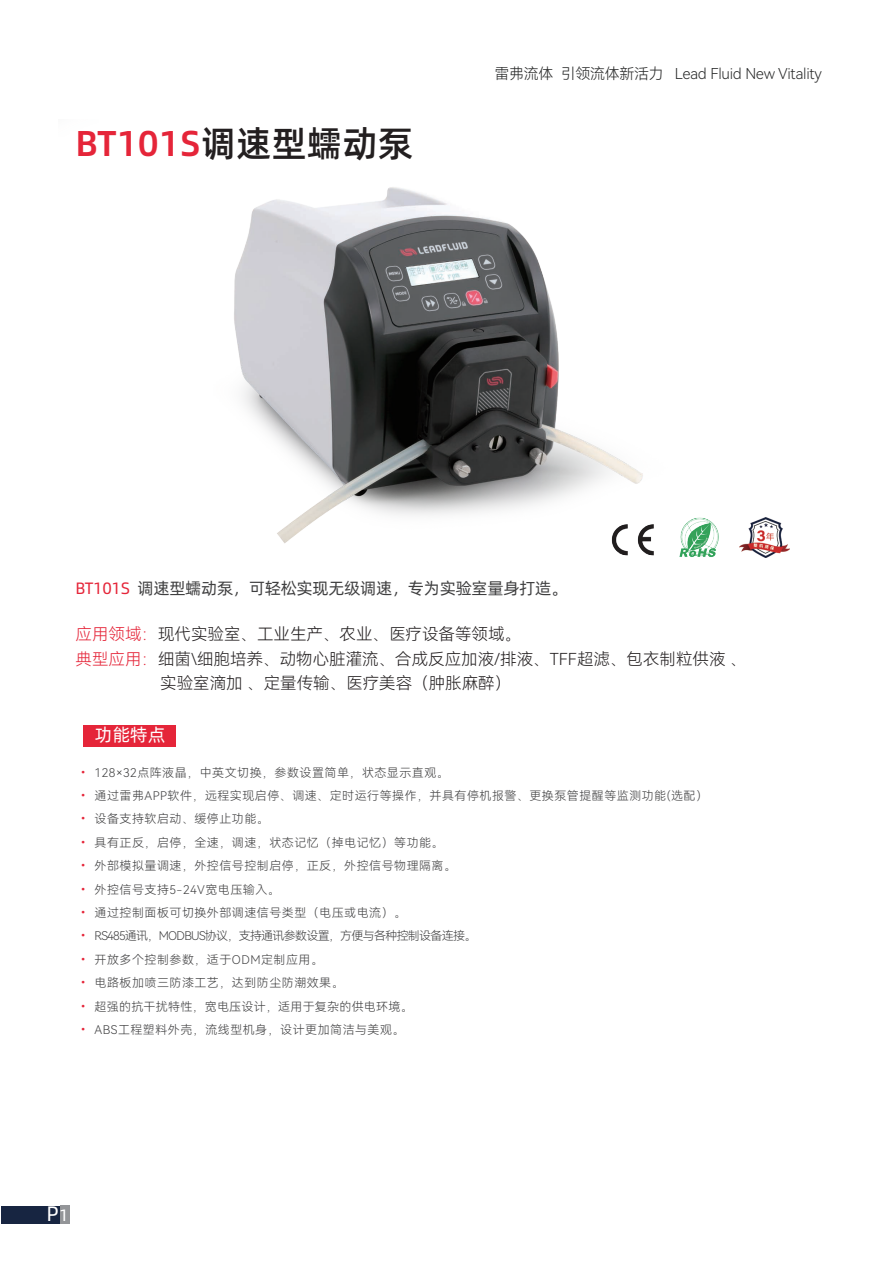
<style>
.page{position:relative;width:893px;height:1263px;background:#fff}
.page>*{position:absolute;margin:0;border:0;box-sizing:border-box;transform-origin:0 0}
.t1{font:36px "Alibaba Pu Hui Ti M";color:#e52539}
.t2{font:21px "Alibaba Pu Hui Ti R";color:#fff}
.t3{font:18px "Alibaba Pu Hui Ti R";color:#fff}
.t4{font:16.5px "Harmony OS Sans SC Light";color:#231f20}
.t5{font:16.5px "Alibaba Pu Hui Ti R";letter-spacing:-.02em;color:#3f3f40}
.t6{font:15px "Harmony OS Sans SC Light";letter-spacing:-.02em;color:#262727}
.t7{font:12px "Harmony OS Sans SC Light";letter-spacing:.04em;color:#3f3f40}
.t8{font:12px "Harmony OS Sans SC Light";letter-spacing:-.06em;color:#3f3f40}
.t9{font:12px "Harmony OS Sans SC Light";letter-spacing:.02em;color:#3f3f40}
.s1{color:#231f20}
.s2{color:#e52539}
.s3{font-size:13.5px;color:#e52539}
.s4{color:#262727}
.s5{font-size:16.5px}
</style>
<div class="page">
<div style="left:84px;top:725px;width:92px;height:21px;background:#e52539"></div>
<div style="left:2px;top:1206px;width:68px;height:18px;background:#172541"></div>
<div style="left:60px;top:1206px;width:10px;height:18px;background:#939598"></div>
<img style="left:234px;top:187px;width:506px;height:361px">
<img style="left:602px;top:509px;width:124px;height:48px">
<img style="left:740px;top:517px;width:50px;height:41px">
<h1 class="t1" style="left:76px;top:116px;width:339px">BT101S<span class="s1">调速型蠕动泵</span></h1>
<p class="t6" style="left:494px;top:63px;width:329px">雷弗流体 引领流体新活力 Lead Fluid New Vitality</p>
<h3 class="t5" style="left:76px;top:576px;width:493px"><span class="s2">BT101S</span> 调速型蠕动泵，可轻松实现无级调速，专为实验室量身打造。</h3>
<h3 class="t4" style="left:76px;top:623px;width:447px"><span class="s2">应用领域：</span>现代实验室、工业生产、农业、医疗设备等领域。</h3>
<h3 class="t4" style="left:76px;top:647px;width:672px"><span class="s2">典型应用：</span>细菌\细胞培养、动物心脏灌流、合成反应加液/排液、TFF超滤、包衣制粒供液 、</h3>
<h3 class="t4" style="left:160px;top:672px;width:352px">实验室滴加 、定量传输、医疗美容（肿胀麻醉）</h3>
<h3 class="t3" style="left:95px;top:721px;width:72px">功能特点</h3>
<p class="t7" style="left:76px;top:764px;width:374px"><span class="s3">•</span> 128<span class="s4">×</span>32点阵液晶，中英文切换，参数设置简单，状态显示直观。</p>
<p class="t7" style="left:76px;top:787px;width:633px"><span class="s3">•</span> 通过雷弗APP软件，远程实现启停、调速、定时运行等操作，并具有停机报警、更换泵管提醒等监测功能(选配）</p>
<p class="t7" style="left:76px;top:811px;width:194px"><span class="s3">•</span> 设备支持软启动、缓停止功能。</p>
<p class="t7" style="left:76px;top:834px;width:369px"><span class="s3">•</span> 具有正反，启停，全速，调速，状态记忆（掉电记忆）等功能。</p>
<p class="t7" style="left:76px;top:857px;width:381px"><span class="s3">•</span> 外部模拟量调速，外控信号控制启停，正反，外控信号物理隔离。</p>
<p class="t7" style="left:76px;top:881px;width:205px"><span class="s3">•</span> 外控信号支持5-24V宽电压输入。</p>
<p class="t7" style="left:76px;top:904px;width:331px"><span class="s3">•</span> 通过控制面板可切换外部调速信号类型（电压或电流）。</p>
<p class="t8" style="left:76px;top:928px;width:401px"><span class="s3">•</span> RS485通讯，MODBUS协议，支持通讯参数设置，方便与各种控制设备连接。</p>
<p class="t7" style="left:76px;top:951px;width:248px"><span class="s3">•</span> 开放多个控制参数，适于ODM定制应用。</p>
<p class="t7" style="left:76px;top:974px;width:269px"><span class="s3">•</span> 电路板加喷三防漆工艺，达到防尘防潮效果。</p>
<p class="t9" style="left:76px;top:998px;width:338px"><span class="s3">•</span> 超强的抗干扰特性，宽电压设计，适用于复杂的供电环境。</p>
<p class="t7" style="left:76px;top:1021px;width:330px"><span class="s3">•</span> ABS工程塑料外壳，流线型机身，设计更加简洁与美观。</p>
<h2 class="t2" style="left:47px;top:1198px;width:24px">P<span class="s5">1</span></h2>
</div>
